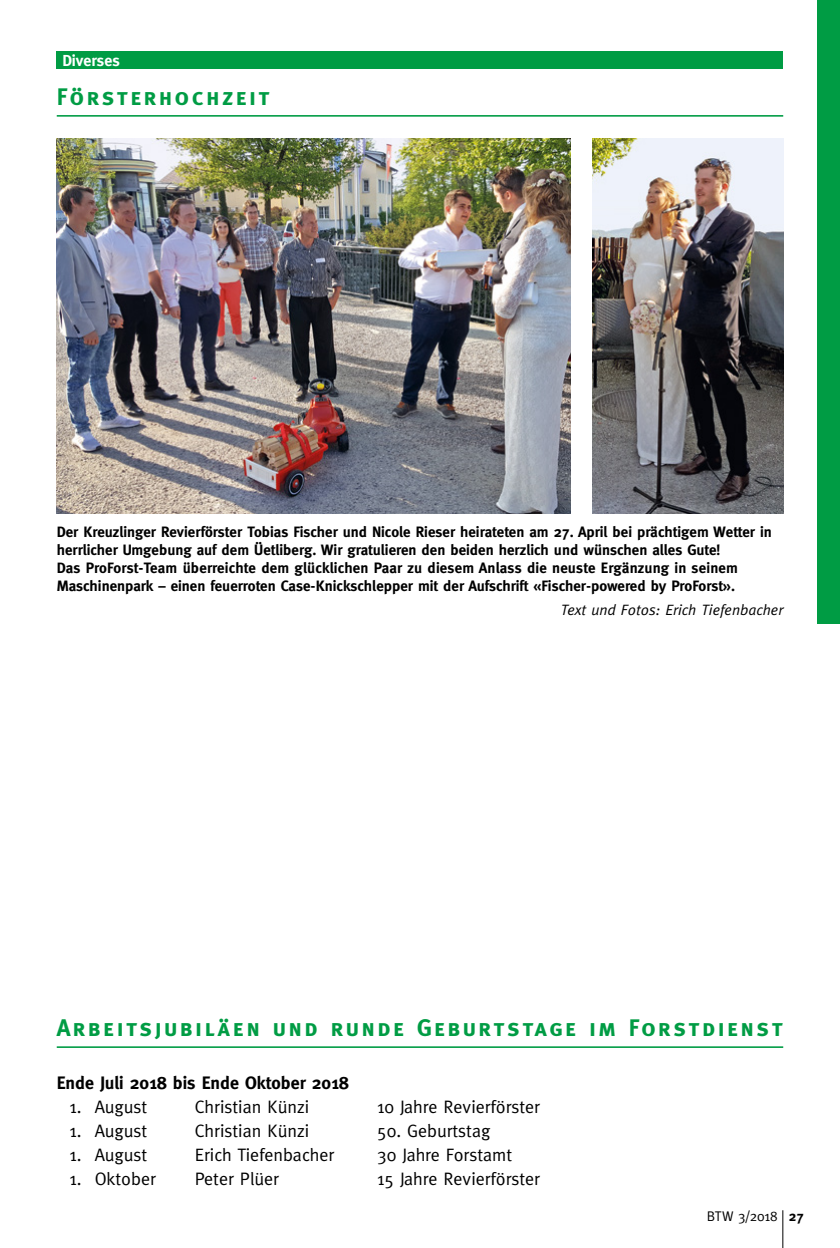
<style>
.page{position:relative;width:840px;height:1248px;background:#fff}
.page>*{position:absolute;margin:0;border:0;box-sizing:border-box;transform-origin:0 0}
.t1{font:24px "Meta Bold Caps";letter-spacing:.1em;color:#009c44}
.t2{font:18px "Meta";color:#000}
.t3{font:700 18px "Meta";color:#000}
.t4{font:700 16px "Meta";color:#fff}
.t5{font:700 15px/18px "Meta";color:#000}
.t6{font:italic 15px "Meta";color:#000}
.t7{font:14px "Meta";letter-spacing:-.01em;color:#000}
.s1{font-weight:700}
</style>
<div class="page">
<hr style="left:782px;top:1210px;width:1px;height:37px;background:#000">
<div style="left:816px;top:0;width:23px;height:624px;background:#009c44"></div>
<hr style="left:57px;top:1046px;width:725px;height:1px;background:#009c44">
<div style="left:57px;top:51px;width:725px;height:17px;background:#009c44"></div>
<img style="left:57px;top:139px;width:512px;height:374px">
<hr style="left:57px;top:115px;width:725px;height:2px;background:#009c44">
<img style="left:592px;top:139px;width:190px;height:374px">
<p class="t4" style="left:62px;top:51px;width:59px">Diverses</p>
<h1 class="t1" style="left:57px;top:83px;width:214px">Försterhochzeit</h1>
<p class="t5" style="left:57px;top:523px;width:716px">Der Kreuzlinger Revierförster Tobias Fischer und Nicole Rieser heirateten am 27. April bei prächtigem Wetter in herrlicher Umgebung auf dem Üetliberg. Wir gratulieren den beiden herzlich und wünschen alles Gute!<br>Das ProForst-Team überreichte dem glücklichen Paar zu diesem Anlass die neuste Ergänzung in seinem Maschinenpark – einen feuerroten Case-Knickschlepper mit der Aufschrift «Fischer-powered by ProForst».</p>
<p class="t6" style="left:560px;top:601px;width:224px">Text und Fotos: Erich Tiefenbacher</p>
<h1 class="t1" style="left:57px;top:1013px;width:727px">Arbeitsjubiläen und runde Geburtstage im Forstdienst</h1>
<p class="t3" style="left:57px;top:1072px;width:293px">Ende Juli 2018 bis Ende Oktober 2018</p>
<p class="t2" style="left:69px;top:1096px;width:79px">1. August</p>
<p class="t2" style="left:195px;top:1096px;width:116px">Christian Künzi</p>
<p class="t2" style="left:377px;top:1096px;width:164px">10 Jahre Revierförster</p>
<p class="t2" style="left:69px;top:1120px;width:79px">1. August</p>
<p class="t2" style="left:195px;top:1120px;width:116px">Christian Künzi</p>
<p class="t2" style="left:377px;top:1120px;width:115px">50. Geburtstag</p>
<p class="t2" style="left:69px;top:1144px;width:79px">1. August</p>
<p class="t2" style="left:195px;top:1144px;width:141px">Erich Tiefenbacher</p>
<p class="t2" style="left:377px;top:1144px;width:136px">30 Jahre Forstamt</p>
<p class="t2" style="left:69px;top:1168px;width:88px">1. Oktober</p>
<p class="t2" style="left:195px;top:1168px;width:85px">Peter Plüer</p>
<p class="t2" style="left:377px;top:1168px;width:164px">15 Jahre Revierförster</p>
<p class="t7" style="left:706px;top:1208px;width:99px">BTW 3/2018 <span class="s1">27</span></p>
</div>
